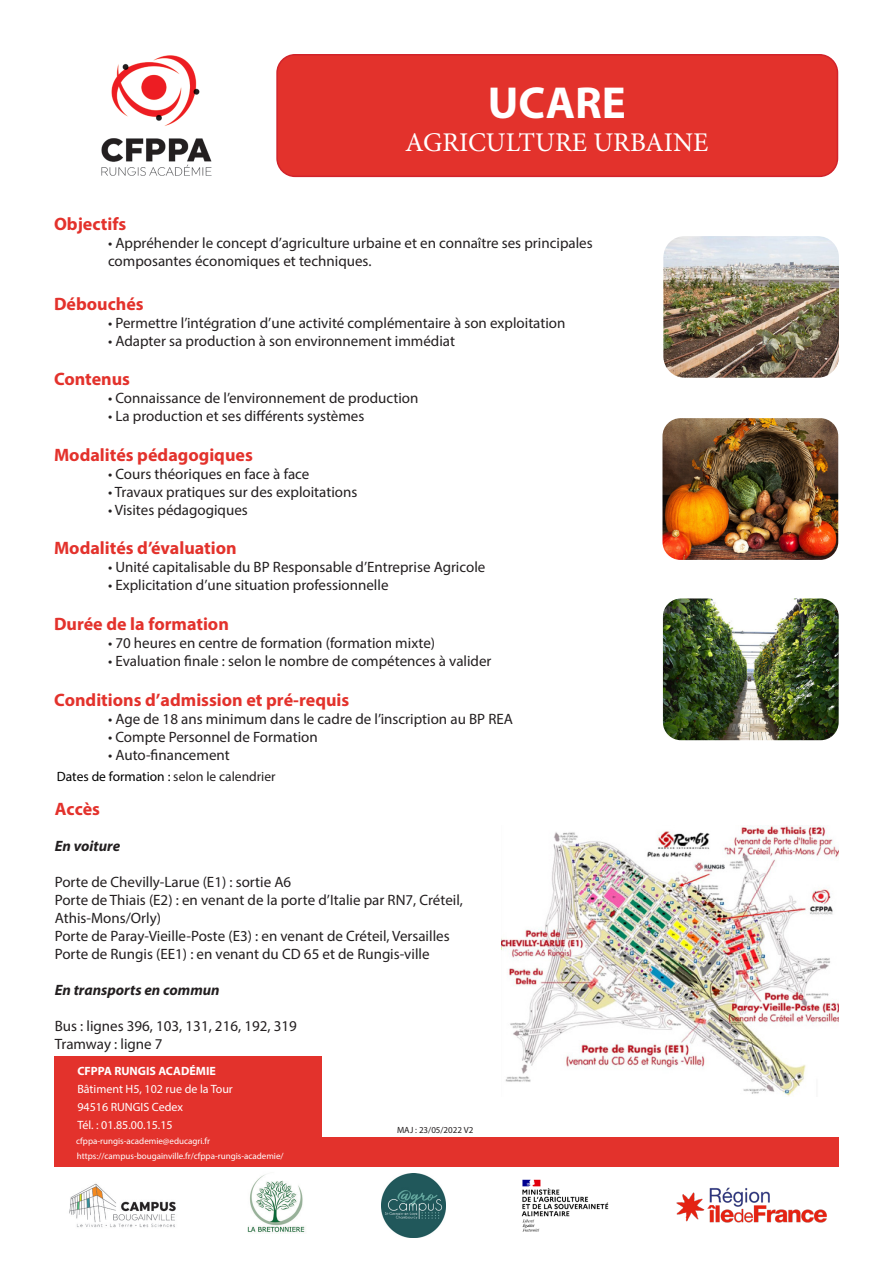
<style>
.page{position:relative;width:893px;height:1263px;background:#fff}
.page>*{position:absolute;margin:0;border:0;box-sizing:border-box;transform-origin:0 0}
.t1{font:700 45px "Myriad Pro";color:#fff}
.t2{font:27px "Minion Pro";color:#fff}
.t3{font:700 18px "Myriad Pro";color:#e3322c}
.t4{font:15px "Myriad Pro";color:#231f20}
.t5{font:italic 700 15px "Myriad Pro";color:#231f20}
.t6{font:13.5px "Myriad Pro";color:#000}
.t7{font:12px "Myriad Pro";color:#fff}
.t8{font:700 12px "Myriad Pro";color:#fff}
.t9{font:9px "Myriad Pro";color:#fff}
.t10{font:9px "Myriad Pro";color:#231f20}
.s1{color:#231f20}
</style>
<div class="page">
<img style="left:502px;top:825px;width:336px;height:271px">
<img style="left:69px;top:1183px;width:107px;height:45px">
<img style="left:247px;top:1174px;width:58px;height:59px">
<img style="left:381px;top:1173px;width:64px;height:64px">
<img style="left:676px;top:1187px;width:151px;height:36px">
<img style="left:521px;top:1179px;width:88px;height:53px">
<div style="left:277px;top:55px;width:560px;height:121px;background:#e3322c;border-radius:18px"></div>
<div style="left:276px;top:54px;width:562px;height:123px;border:2px solid #d1232a;border-radius:18px"></div>
<img style="left:101px;top:55px;width:111px;height:121px">
<img style="left:663px;top:236px;width:176px;height:142px">
<img style="left:662px;top:418px;width:176px;height:142px">
<img style="left:663px;top:598px;width:176px;height:142px">
<div style="left:54px;top:1057px;width:267px;height:95px;background:#e3322c"></div>
<div style="left:54px;top:1137px;width:785px;height:30px;background:#e3322c"></div>
<p class="t1" style="left:488px;top:74px;width:140px">UCARE</p>
<p class="t2" style="left:405px;top:124px;width:305px">AGRICULTURE URBAINE</p>
<p class="t3" style="left:54px;top:212px;width:74px">Objectifs</p>
<p class="t4" style="left:108px;top:234px;width:486px">• Appréhender le concept d’agriculture urbaine et en connaître ses principales</p>
<p class="t4" style="left:108px;top:252px;width:265px">composantes économiques et techniques.</p>
<p class="t3" style="left:54px;top:292px;width:91px">Débouchés</p>
<p class="t4" style="left:108px;top:313px;width:459px">• Permettre l’intégration d’une activité complémentaire à son exploitation</p>
<p class="t4" style="left:108px;top:331px;width:349px">• Adapter sa production à son environnement immédiat</p>
<p class="t3" style="left:54px;top:367px;width:78px">Contenus</p>
<p class="t4" style="left:108px;top:389px;width:312px">• Connaissance de l’environnement de production</p>
<p class="t4" style="left:108px;top:407px;width:258px">• La production et ses différents systèmes</p>
<p class="t3" style="left:54px;top:443px;width:200px">Modalités pédagogiques</p>
<p class="t4" style="left:108px;top:464px;width:203px">• Cours théoriques en face à face</p>
<p class="t4" style="left:108px;top:482px;width:251px">• Travaux pratiques sur des exploitations</p>
<p class="t4" style="left:108px;top:500px;width:141px">• Visites pédagogiques</p>
<p class="t3" style="left:54px;top:536px;width:184px">Modalités d’évaluation</p>
<p class="t4" style="left:108px;top:558px;width:379px">• Unité capitalisable du BP Responsable d’Entreprise Agricole</p>
<p class="t4" style="left:108px;top:576px;width:282px">• Explicitation d’une situation professionnelle</p>
<p class="t3" style="left:54px;top:612px;width:176px">Durée de la formation</p>
<p class="t4" style="left:108px;top:634px;width:329px">• 70 heures en centre de formation (formation mixte)</p>
<p class="t4" style="left:108px;top:652px;width:385px">• Evaluation finale : selon le nombre de compétences à valider</p>
<p class="t3" style="left:54px;top:688px;width:297px">Conditions d’admission et pré-requis</p>
<p class="t4" style="left:108px;top:709px;width:407px">• Age de 18 ans minimum dans le cadre de l’inscription au BP REA</p>
<p class="t4" style="left:108px;top:727px;width:211px">• Compte Personnel de Formation</p>
<p class="t4" style="left:108px;top:745px;width:123px">• Auto-financement</p>
<p class="t6" style="left:57px;top:768px;width:220px">Dates de formation : <span class="s1">selon le calendrier</span></p>
<p class="t3" style="left:55px;top:797px;width:47px">Accès</p>
<p class="t5" style="left:55px;top:836px;width:67px">En voiture</p>
<p class="t4" style="left:55px;top:873px;width:238px">Porte de Chevilly-Larue (E1) : sortie A6</p>
<p class="t4" style="left:55px;top:891px;width:410px">Porte de Thiais (E2) : en venant de la porte d’Italie par RN7, Créteil,</p>
<p class="t4" style="left:55px;top:909px;width:108px">Athis-Mons/Orly)</p>
<p class="t4" style="left:55px;top:927px;width:396px">Porte de Paray-Vieille-Poste (E3) : en venant de Créteil, Versailles</p>
<p class="t4" style="left:55px;top:945px;width:376px">Porte de Rungis (EE1) : en venant du CD 65 et de Rungis-ville</p>
<p class="t5" style="left:55px;top:980px;width:166px">En transports en commun</p>
<p class="t4" style="left:55px;top:1017px;width:244px">Bus : lignes 396, 103, 131, 216, 192, 319</p>
<p class="t4" style="left:55px;top:1035px;width:109px">Tramway : ligne 7</p>
<p class="t8" style="left:77px;top:1063px;width:140px">CFPPA RUNGIS ACADÉMIE</p>
<p class="t7" style="left:77px;top:1081px;width:157px">Bâtiment H5, 102 rue de la Tour</p>
<p class="t7" style="left:77px;top:1099px;width:107px">94516 RUNGIS Cedex</p>
<p class="t7" style="left:77px;top:1117px;width:97px">Tél. : 01.85.00.15.15</p>
<p class="t9" style="left:76px;top:1135px;width:135px">cfppa-rungis-academie@educagri.fr</p>
<p class="t9" style="left:77px;top:1150px;width:208px">https://campus-bougainville.fr/cfppa-rungis-academie/</p>
<p class="t10" style="left:397px;top:1124px;width:78px">MAJ : 23/05/2022 V2</p>
</div>
